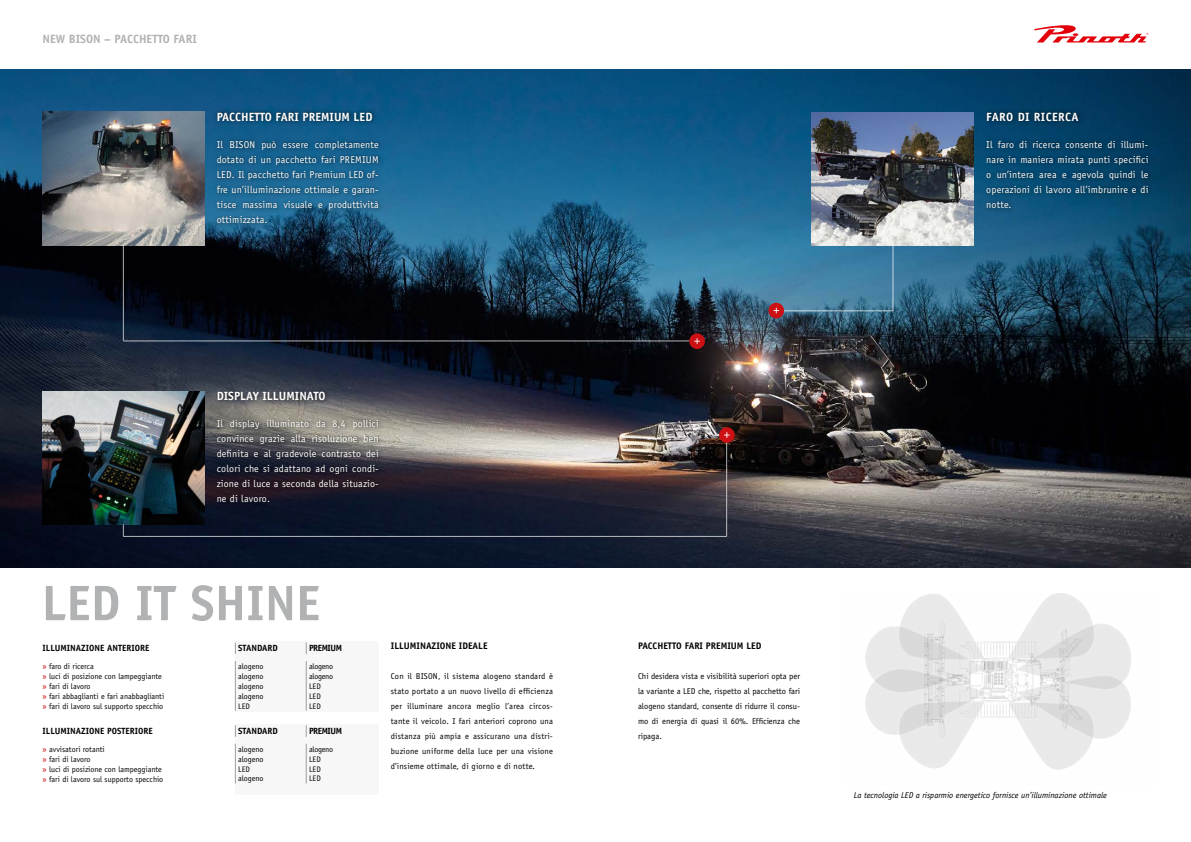
<style>
.page{position:relative;width:1191px;height:842px;background:#fff}
.page>*{position:absolute;margin:0;border:0;box-sizing:border-box;transform-origin:0 0}
.t1{font:700 50px "Officina Sans Std";color:#b1b2b3}
.t2{font:700 12px "Officina Sans Std";color:#fff}
.t3{font:700 12px "Officina Sans Std";color:#b1b2b3}
.t4{font:700 12px "Officina Sans Std";letter-spacing:.03em;color:#fff}
.t5{font:10px/15px "Officina Sans Std";letter-spacing:.02em;color:#fff;text-align:justify}
.t6{font:700 9.5px "Officina Sans Std";color:#000}
.t7{font:700 9px "Officina Sans Std";color:#000}
.t8{font:700 9px "Officina Sans Std";letter-spacing:-.05em;color:#000}
.t9{font:8.5px/15px "Officina Sans Std";color:#000;text-align:justify}
.t10{font:italic 8.5px "Officina Sans Std";color:#000}
.t11{font:8px "Officina Sans Std";color:#000}
.t12{font:8px "Officina Sans Std";letter-spacing:-.03em;color:#000}
.s1{font-size:8.5px;color:#cd1013}
</style>
<div class="page">
<svg style="left:1034px;top:25px;width:114px;height:18px"></svg>
<img style="left:0;top:69px;width:1191px;height:498px">
<img style="left:811px;top:112px;width:162px;height:134px">
<img style="left:43px;top:112px;width:162px;height:133px">
<img style="left:865px;top:593px;width:266px;height:177px">
<img style="left:43px;top:391px;width:162px;height:133px">
<hr style="left:123px;top:341px;width:566px;height:1px;background:#fff">
<hr style="left:124px;top:536px;width:603px;height:1px;background:#fff">
<hr style="left:784px;top:311px;width:109px;height:1px;background:#fff">
<div style="left:768px;top:303px;width:16px;height:15px;background:#cd1013;border-radius:50%"></div>
<svg style="left:773px;top:308px;width:6px;height:5px"></svg>
<div style="left:689px;top:333px;width:16px;height:16px;background:#cd1013;border-radius:50%"></div>
<svg style="left:694px;top:338px;width:6px;height:6px"></svg>
<div style="left:719px;top:427px;width:15px;height:16px;background:#cd1013;border-radius:50%"></div>
<svg style="left:724px;top:432px;width:5px;height:6px"></svg>
<hr style="left:892px;top:245px;width:1px;height:66px;background:#fff">
<hr style="left:726px;top:443px;width:1px;height:93px;background:#fff">
<hr style="left:123px;top:245px;width:1px;height:96px;background:#fff">
<svg style="left:123px;top:524px;width:1px;height:13px"></svg>
<div style="left:235px;top:641px;width:144px;height:71px;background:#f7f7f7"></div>
<div style="left:235px;top:724px;width:144px;height:71px;background:#f7f7f7"></div>
<div style="left:213px;top:108px;width:171px;height:121px;background:#000;opacity:.7"></div>
<div style="left:216px;top:111px;width:163px;height:113px;background:#000;opacity:.3"></div>
<div style="left:213px;top:387px;width:171px;height:121px;background:#000;opacity:.7"></div>
<div style="left:216px;top:391px;width:163px;height:112px;background:#000;opacity:.3"></div>
<div style="left:982px;top:108px;width:172px;height:106px;background:#000;opacity:.7"></div>
<div style="left:985px;top:111px;width:164px;height:98px;background:#000;opacity:.3"></div>
<svg style="left:235px;top:661px;width:1px;height:50px"></svg>
<svg style="left:306px;top:661px;width:1px;height:50px"></svg>
<svg style="left:235px;top:725px;width:1px;height:12px"></svg>
<svg style="left:306px;top:725px;width:1px;height:12px"></svg>
<svg style="left:235px;top:744px;width:1px;height:39px"></svg>
<svg style="left:306px;top:744px;width:1px;height:39px"></svg>
<p class="t3" style="left:43px;top:31px;width:156px">NEW BISON – PACCHETTO FARI</p>
<p class="t2" style="left:217px;top:109px;width:157px">PACCHETTO FARI PREMIUM LED</p>
<p class="t5" style="left:217px;top:137px;width:164px">Il BISON può essere completamente dotato di un pacchetto fari PREMIUM LED. Il pacchetto fari Premium LED of&shy;fre un’illuminazione ottimale e garan&shy;tisce massima visuale e produttività ottimizzata.</p>
<p class="t2" style="left:217px;top:388px;width:110px">DISPLAY ILLUMINATO</p>
<p class="t5" style="left:217px;top:416px;width:164px">Il display illuminato da 8,4 pollici convince grazie alla risoluzione ben definita e al gradevole contrasto dei colori che si adattano ad ogni condi&shy;zione di luce a seconda della situazio&shy;ne di lavoro.</p>
<h1 class="t1" style="left:42px;top:572px;width:280px">LED IT SHINE</h1>
<p class="t7" style="left:43px;top:642px;width:108px">ILLUMINAZIONE ANTERIORE</p>
<p class="t7" style="left:238px;top:642px;width:41px">STANDARD</p>
<p class="t8" style="left:309px;top:642px;width:34px">PREMIUM</p>
<p class="t11" style="left:43px;top:662px;width:53px"><span class="s1">»</span> faro di ricerca</p>
<p class="t11" style="left:238px;top:661px;width:27px">alogeno</p>
<p class="t12" style="left:309px;top:661px;width:25px">alogeno</p>
<p class="t11" style="left:43px;top:672px;width:121px"><span class="s1">»</span> luci di posizione con lampeggiante</p>
<p class="t11" style="left:238px;top:671px;width:27px">alogeno</p>
<p class="t12" style="left:309px;top:671px;width:25px">alogeno</p>
<p class="t11" style="left:43px;top:681px;width:50px"><span class="s1">»</span> fari di lavoro</p>
<p class="t11" style="left:238px;top:681px;width:27px">alogeno</p>
<p class="t11" style="left:309px;top:681px;width:13px">LED</p>
<p class="t11" style="left:43px;top:691px;width:123px"><span class="s1">»</span> fari abbaglianti e fari anabbaglianti</p>
<p class="t11" style="left:238px;top:691px;width:27px">alogeno</p>
<p class="t11" style="left:309px;top:691px;width:13px">LED</p>
<p class="t11" style="left:43px;top:701px;width:122px"><span class="s1">»</span> fari di lavoro sul supporto specchio</p>
<p class="t11" style="left:238px;top:701px;width:13px">LED</p>
<p class="t11" style="left:309px;top:701px;width:13px">LED</p>
<p class="t7" style="left:43px;top:725px;width:112px">ILLUMINAZIONE POSTERIORE</p>
<p class="t7" style="left:238px;top:725px;width:41px">STANDARD</p>
<p class="t8" style="left:309px;top:725px;width:34px">PREMIUM</p>
<p class="t11" style="left:43px;top:744px;width:64px"><span class="s1">»</span> avvisatori rotanti</p>
<p class="t11" style="left:238px;top:744px;width:27px">alogeno</p>
<p class="t12" style="left:309px;top:744px;width:25px">alogeno</p>
<p class="t11" style="left:43px;top:754px;width:50px"><span class="s1">»</span> fari di lavoro</p>
<p class="t11" style="left:238px;top:754px;width:27px">alogeno</p>
<p class="t11" style="left:309px;top:754px;width:13px">LED</p>
<p class="t11" style="left:43px;top:764px;width:121px"><span class="s1">»</span> luci di posizione con lampeggiante</p>
<p class="t11" style="left:238px;top:764px;width:13px">LED</p>
<p class="t11" style="left:309px;top:764px;width:13px">LED</p>
<p class="t11" style="left:43px;top:774px;width:122px"><span class="s1">»</span> fari di lavoro sul supporto specchio</p>
<p class="t11" style="left:238px;top:774px;width:27px">alogeno</p>
<p class="t11" style="left:309px;top:774px;width:13px">LED</p>
<p class="t6" style="left:391px;top:640px;width:98px">ILLUMINAZIONE IDEALE</p>
<p class="t9" style="left:391px;top:669px;width:164px">Con il BISON, il sistema alogeno standard è stato portato a un nuovo livello di efficienza per illuminare ancora meglio l’area circos&shy;tante il veicolo. I fari anteriori coprono una distanza più ampia e assicurano una distri&shy;buzione uniforme della luce per una visione d’insieme ottimale, di giorno e di notte.</p>
<p class="t4" style="left:986px;top:109px;width:94px">FARO DI RICERCA</p>
<p class="t5" style="left:986px;top:137px;width:164px">Il faro di ricerca consente di illumi&shy;nare in maniera mirata punti specifici o un’intera area e agevola quindi le operazioni di lavoro all’imbrunire e di notte.</p>
<p class="t6" style="left:638px;top:640px;width:125px">PACCHETTO FARI PREMIUM LED</p>
<p class="t9" style="left:638px;top:669px;width:164px">Chi desidera vista e visibilità superiori opta per la variante a LED che, rispetto al pacchetto fari alogeno standard, consente di ridurre il consu&shy;mo di energia di quasi il 60%. Efficienza che ripaga.</p>
<p class="t10" style="left:853px;top:790px;width:255px">La tecnologia LED a risparmio energetico fornisce un’illuminazione ottimale</p>
</div>
